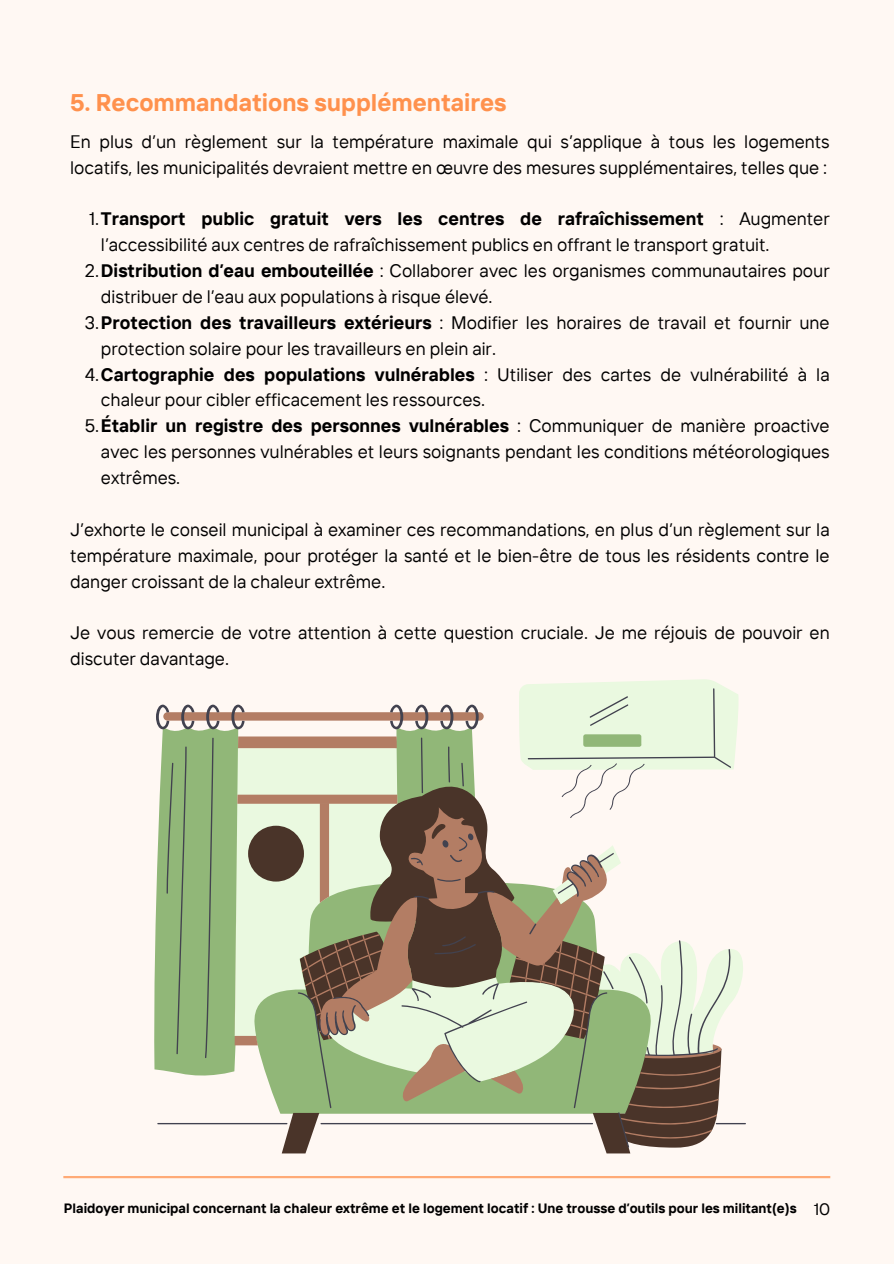
<style>
.page{position:relative;width:894px;height:1264px;background:#fff}
.page>*{position:absolute;margin:0;border:0;box-sizing:border-box;transform-origin:0 0}
.t1{font:700 24px "TT Interphases";color:#ff914d}
.t2{font:18px/25.8px "TT Interphases";color:#000}
.t3{font:16.5px "TT Interphases";color:#000}
.t4{font:700 13.5px "TT Interphases";color:#000}
.s1{font-weight:700}
</style>
<div class="page">
<div style="left:0;top:0;width:893px;height:1263px;background:#fff8f3"></div>
<hr style="left:63px;top:1175px;width:767px;height:3px;background:#ff914d">
<svg style="left:154px;top:679px;width:592px;height:474px"></svg>
<svg style="left:156px;top:688px;width:589px;height:459px"></svg>
<h2 class="t1" style="left:70px;top:87px;width:438px">5. Recommandations supplémentaires</h2>
<h1 class="t2" style="left:70px;top:128px;width:760px">En plus d’un règlement sur la température maximale qui s’applique à tous les logements locatifs, les municipalités devraient mettre en œuvre des mesures supplémentaires, telles que :</h1>
<h2 class="t2" style="left:101px;top:206px;width:730px;text-indent:-12px">1.<span class="s1">Transport public gratuit vers les centres de rafraîchissement</span> : Augmenter l’accessibilité aux centres de rafraîchissement publics en offrant le transport gratuit.</h2>
<p class="t2" style="left:101px;top:257px;width:730px;text-indent:-16px">2.<span class="s1">Distribution d’eau embouteillée</span> : Collaborer avec les organismes communautaires pour distribuer de l’eau aux populations à risque élevé.</p>
<p class="t2" style="left:101px;top:309px;width:730px;text-indent:-16px">3.<span class="s1">Protection des travailleurs extérieurs</span> : Modifier les horaires de travail et fournir une protection solaire pour les travailleurs en plein air.</p>
<p class="t2" style="left:101px;top:361px;width:730px;text-indent:-16px">4.<span class="s1">Cartographie des populations vulnérables</span> : Utiliser des cartes de vulnérabilité à la chaleur pour cibler efficacement les ressources.</p>
<p class="t2" style="left:101px;top:413px;width:730px;text-align:justify;text-indent:-16px">5.<span class="s1">Établir un registre des personnes vulnérables</span> : Communiquer de manière proactive avec les personnes vulnérables et leurs soignants pendant les conditions météorologiques extrêmes.</p>
<p class="t2" style="left:70px;top:516px;width:760px;text-align:justify">J’exhorte le conseil municipal à examiner ces recommandations, en plus d’un règlement sur la température maximale, pour protéger la santé et le bien-être de tous les résidents contre le danger croissant de la chaleur extrême.</p>
<h2 class="t2" style="left:70px;top:620px;width:760px">Je vous remercie de votre attention à cette question cruciale. Je me réjouis de pouvoir en discuter davantage.</h2>
<p class="t4" style="left:64px;top:1199px;width:734px">Plaidoyer municipal concernant la chaleur extrême et le logement locatif : Une trousse d’outils pour les militant(e)s</p>
<p class="t3" style="left:813px;top:1198px;width:18px">10</p>
</div>
